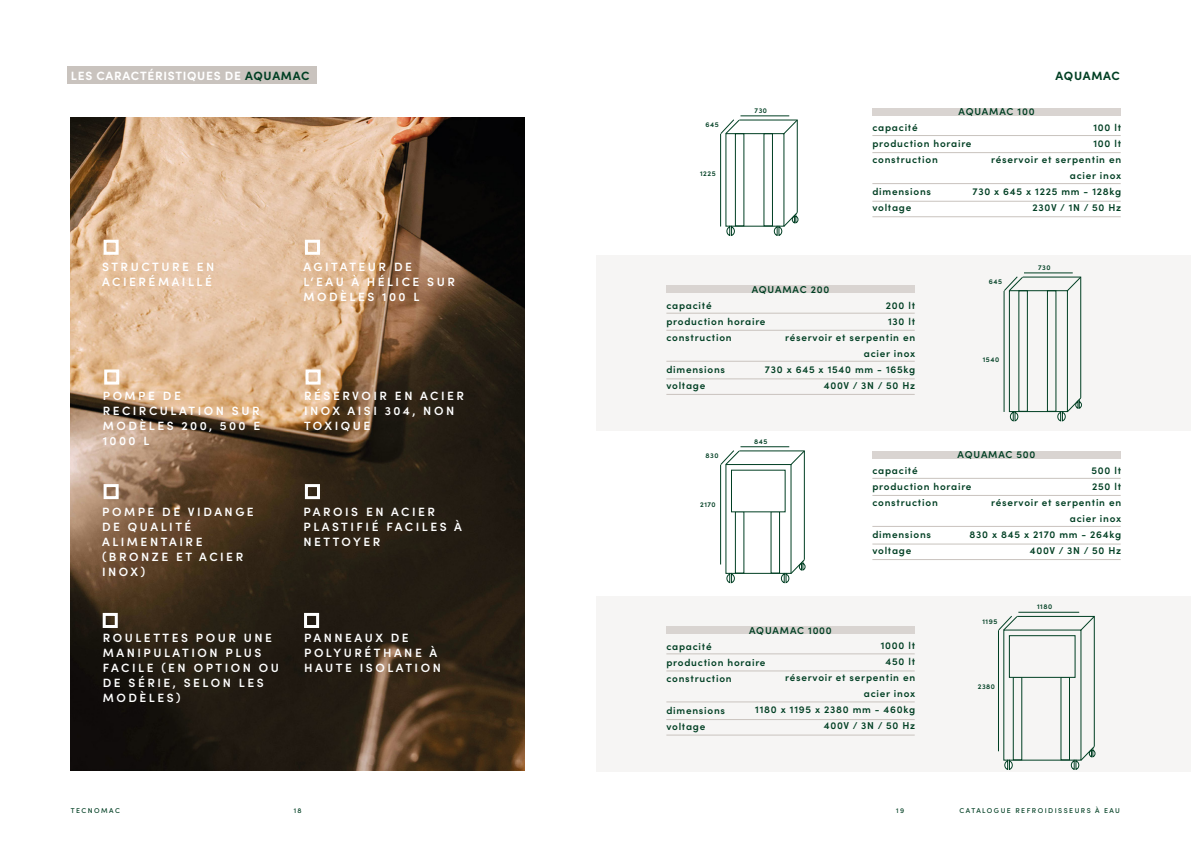
<style>
.page{position:relative;width:1191px;height:842px;background:#fff}
.page>*{position:absolute;margin:0;border:0;box-sizing:border-box;transform-origin:0 0}
.t1{font:600 12px/15px "Sofia Pro";letter-spacing:.21em;color:#fff}
.t2{font:700 12px "Sofia Pro";letter-spacing:.06em;color:#fff}
.t3{font:700 12px "Sofia Pro";letter-spacing:.055em;color:#003f23}
.t4{font:600 10px/16px "Sofia Pro";letter-spacing:.075em;color:#003f23}
.t5{font:600 7px "Sofia Pro";letter-spacing:.075em;color:#003f23}
.t6{font:500 7px "Sofia Pro";letter-spacing:.21em;color:#003f23}
.s1{color:#003f23}
</style>
<div class="page">
<div style="left:596px;top:255px;width:595px;height:175px;background:#f6f5f4"></div>
<div style="left:596px;top:596px;width:595px;height:175px;background:#f6f5f4"></div>
<img style="left:71px;top:118px;width:453px;height:652px">
<div style="left:67px;top:67px;width:250px;height:17px;background:#c9c3be"></div>
<div style="left:305px;top:240px;width:15px;height:15px;border:3px solid #fff"></div>
<div style="left:104px;top:240px;width:15px;height:15px;border:3px solid #fff"></div>
<div style="left:305px;top:484px;width:15px;height:15px;border:3px solid #fff"></div>
<div style="left:104px;top:484px;width:15px;height:15px;border:3px solid #fff"></div>
<div style="left:304px;top:613px;width:15px;height:15px;border:3px solid #fff"></div>
<div style="left:103px;top:613px;width:15px;height:15px;border:3px solid #fff"></div>
<div style="left:305px;top:369px;width:15px;height:16px;border:3px solid #fff"></div>
<div style="left:104px;top:369px;width:15px;height:16px;border:3px solid #fff"></div>
<hr style="left:740px;top:116px;width:49px;height:1px;background:#003f23">
<svg style="left:720px;top:119px;width:79px;height:117px"></svg>
<hr style="left:1024px;top:273px;width:48px;height:1px;background:#003f23">
<svg style="left:1004px;top:276px;width:78px;height:146px"></svg>
<div style="left:872px;top:108px;width:248px;height:8px;background:#d9d4d1"></div>
<div style="left:872px;top:451px;width:248px;height:7px;background:#d9d4d1"></div>
<div style="left:666px;top:286px;width:248px;height:7px;background:#d9d4d1"></div>
<div style="left:666px;top:626px;width:248px;height:8px;background:#d9d4d1"></div>
<hr style="left:872px;top:135px;width:248px;height:1px;background:#c9c3be">
<hr style="left:872px;top:478px;width:248px;height:1px;background:#c9c3be">
<hr style="left:666px;top:313px;width:248px;height:1px;background:#c9c3be">
<hr style="left:666px;top:654px;width:248px;height:1px;background:#c9c3be">
<hr style="left:872px;top:152px;width:248px;height:1px;background:#c9c3be">
<hr style="left:872px;top:495px;width:248px;height:1px;background:#c9c3be">
<hr style="left:666px;top:330px;width:248px;height:1px;background:#c9c3be">
<hr style="left:666px;top:671px;width:248px;height:1px;background:#c9c3be">
<hr style="left:872px;top:183px;width:248px;height:1px;background:#c9c3be">
<hr style="left:872px;top:526px;width:248px;height:1px;background:#c9c3be">
<hr style="left:666px;top:361px;width:248px;height:1px;background:#c9c3be">
<hr style="left:666px;top:702px;width:248px;height:1px;background:#c9c3be">
<hr style="left:872px;top:201px;width:248px;height:1px;background:#c9c3be">
<hr style="left:872px;top:544px;width:248px;height:1px;background:#c9c3be">
<hr style="left:666px;top:379px;width:248px;height:1px;background:#c9c3be">
<hr style="left:666px;top:719px;width:248px;height:1px;background:#c9c3be">
<hr style="left:872px;top:217px;width:248px;height:1px;background:#c9c3be">
<hr style="left:872px;top:559px;width:248px;height:1px;background:#c9c3be">
<hr style="left:666px;top:394px;width:248px;height:1px;background:#c9c3be">
<hr style="left:666px;top:735px;width:248px;height:1px;background:#c9c3be">
<hr style="left:740px;top:447px;width:49px;height:1px;background:#003f23">
<svg style="left:720px;top:450px;width:86px;height:134px"></svg>
<div style="left:731px;top:470px;width:54px;height:42px;background:#fff"></div>
<hr style="left:1018px;top:612px;width:61px;height:1px;background:#003f23">
<svg style="left:998px;top:615px;width:98px;height:155px"></svg>
<div style="left:1009px;top:635px;width:66px;height:43px;background:#f6f5f4;border:1px solid #003f23"></div>
<p class="t2" style="left:71px;top:66px;width:240px">LES CARACTÉRISTIQUES DE <span class="s1">AQUAMAC</span></p>
<p class="t1" style="left:102px;top:259px;width:114px">STRUCTURE EN<br>ACIERÉMAILLÉ</p>
<p class="t1" style="left:303px;top:259px;width:153px">AGITATEUR DE<br>L‘EAU À HÉLICE SUR<br>MODÈLES 100 L</p>
<p class="t1" style="left:103px;top:388px;width:159px">POMPE DE<br>RECIRCULATION SUR<br>MODÈLES 200, 500 E<br>1000 L</p>
<p class="t1" style="left:102px;top:504px;width:153px">POMPE DE VIDANGE<br>DE QUALITÉ<br>ALIMENTAIRE (BRONZE ET ACIER<br>INOX)</p>
<p class="t1" style="left:103px;top:630px;width:178px">ROULETTES POUR UNE<br>MANIPULATION PLUS<br>FACILE (EN OPTION OU<br>DE SÉRIE, SELON LES<br>MODÈLES)</p>
<p class="t1" style="left:304px;top:388px;width:161px">RÉSERVOIR EN ACIER<br>INOX AISI 304, NON<br>TOXIQUE</p>
<p class="t1" style="left:303px;top:504px;width:160px">PAROIS EN ACIER<br>PLASTIFIÉ FACILES À<br>NETTOYER</p>
<p class="t1" style="left:304px;top:630px;width:138px">PANNEAUX DE<br>POLYURÉTHANE À<br>HAUTE ISOLATION</p>
<p class="t5" style="left:705px;top:120px;width:15px">645</p>
<p class="t5" style="left:700px;top:168px;width:17px">1225</p>
<p class="t5" style="left:754px;top:105px;width:14px">730</p>
<p class="t3" style="left:1055px;top:66px;width:66px">AQUAMAC</p>
<p class="t4" style="left:958px;top:103px;width:78px">AQUAMAC 100</p>
<p class="t4" style="left:872px;top:119px;width:101px">capacité production horaire construction</p>
<p class="t4" style="left:872px;top:183px;width:60px">dimensions voltage</p>
<p class="t4" style="left:972px;top:119px;width:150px;text-align:right">100 lt<br>100 lt<br>réservoir et serpentin en acier inox<br>730 x 645 x 1225 mm - 128kg<br>230V / 1N / 50 Hz</p>
<p class="t5" style="left:1038px;top:262px;width:14px">730</p>
<p class="t4" style="left:751px;top:281px;width:79px">AQUAMAC 200</p>
<p class="t4" style="left:666px;top:297px;width:101px">capacité production horaire construction</p>
<p class="t4" style="left:666px;top:361px;width:60px">dimensions voltage</p>
<p class="t4" style="left:765px;top:296px;width:152px;text-align:right">200 lt<br>130 lt<br>réservoir et serpentin en acier inox<br>730 x 645 x 1540 mm - 165kg<br>400V / 3N / 50 Hz</p>
<p class="t5" style="left:754px;top:436px;width:15px">845</p>
<p class="t5" style="left:989px;top:277px;width:15px">645</p>
<p class="t5" style="left:982px;top:354px;width:18px">1540</p>
<p class="t5" style="left:705px;top:451px;width:15px">830</p>
<p class="t5" style="left:700px;top:499px;width:17px">2170</p>
<p class="t4" style="left:957px;top:446px;width:79px">AQUAMAC 500</p>
<p class="t4" style="left:872px;top:462px;width:101px">capacité production horaire construction</p>
<p class="t4" style="left:872px;top:526px;width:60px">dimensions voltage</p>
<p class="t4" style="left:969px;top:461px;width:153px;text-align:right">500 lt<br>250 lt<br>réservoir et serpentin en acier inox<br>830 x 845 x 2170 mm - 264kg<br>400V / 3N / 50 Hz</p>
<p class="t5" style="left:982px;top:616px;width:16px">1195</p>
<p class="t5" style="left:1037px;top:602px;width:17px">1180</p>
<p class="t4" style="left:749px;top:622px;width:84px">AQUAMAC 1000</p>
<p class="t4" style="left:666px;top:638px;width:101px">capacité production horaire construction</p>
<p class="t4" style="left:666px;top:702px;width:60px">dimensions voltage</p>
<p class="t4" style="left:755px;top:637px;width:161px;text-align:right">1000 lt<br>450 lt<br>réservoir et serpentin en<br>acier inox<br>1180 x 1195 x 2380 mm - 460kg<br>400V / 3N / 50 Hz</p>
<p class="t5" style="left:977px;top:681px;width:19px">2380</p>
<p class="t6" style="left:71px;top:805px;width:50px">TECNOMAC</p>
<p class="t6" style="left:294px;top:805px;width:10px">18</p>
<p class="t6" style="left:896px;top:805px;width:10px">19</p>
<p class="t6" style="left:959px;top:805px;width:162px">CATALOGUE REFROIDISSEURS À EAU</p>
</div>
